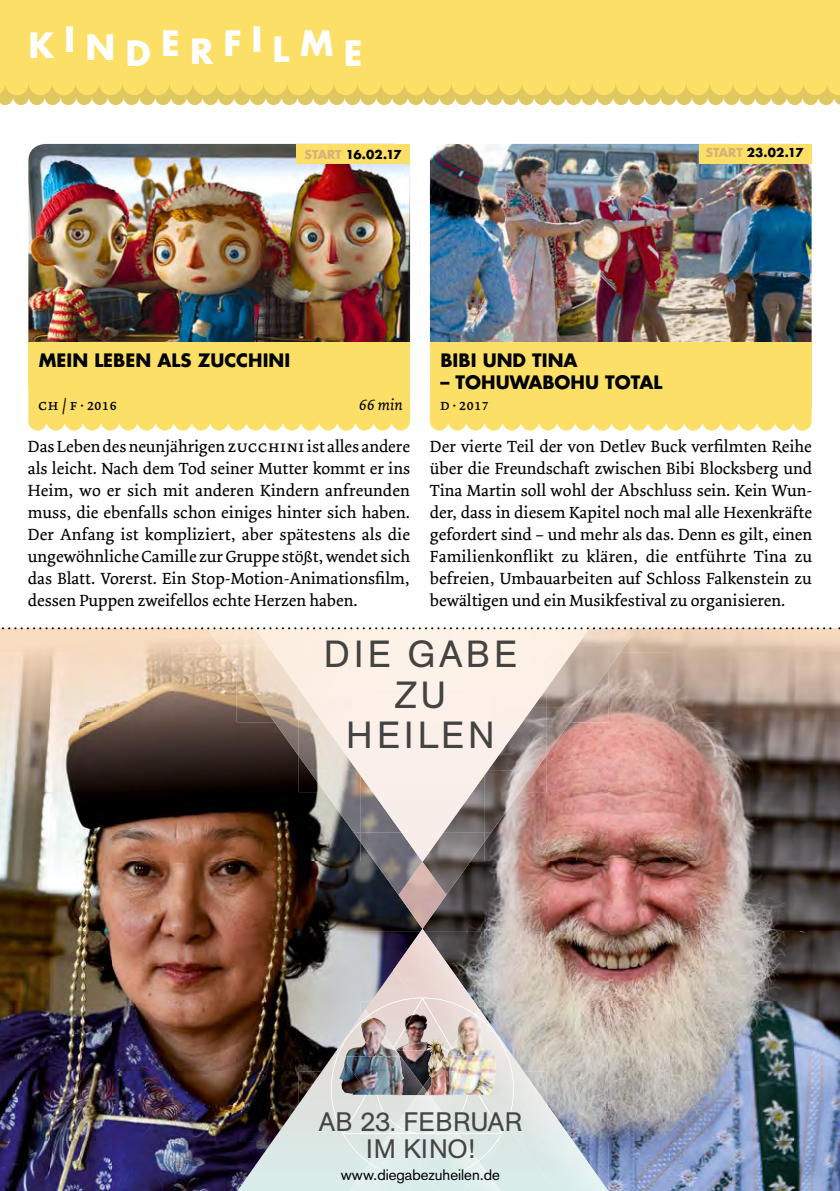
<style>
.page{position:relative;width:840px;height:1191px;background:#fff}
.page>*{position:absolute;margin:0;border:0;box-sizing:border-box;transform-origin:0 0}
.t1{font:37.4px/40.6px "AG Buch BQ";letter-spacing:.115em;color:#434342;text-align:center}
.t2{font:700 34px "Futura";letter-spacing:.3em;color:#fff}
.t3{font:26.4px/27.2px "AG Buch BQ";color:#464545;text-align:center}
.t4{font:700 18px "Futura";color:#000}
.t5{font:17px/22px "Dolly";color:#000;text-align:justify}
.t6{font:16px "Dolly Small Caps";color:#000}
.t7{font:italic 16px "Dolly";color:#000}
.t8{font:15px "Akzidenz Grotesk";color:#000}
.t9{font:700 12px "Futura";color:#000}
.s1{color:#d3b378}
.s2{font-family:"Dolly Small Caps"}
</style>
<div class="page">
<svg style="left:0;top:95px;width:839px;height:10px;background:#e4d178"></svg>
<svg style="left:429px;top:408px;width:382px;height:22px;background:#fbe171"></svg>
<img style="left:429px;top:144px;width:382px;height:198px">
<div style="left:429px;top:342px;width:382px;height:66px;background:#fbdf66"></div>
<div style="left:699px;top:144px;width:112px;height:20px;background:#fbdf66"></div>
<div style="left:28px;top:386px;width:382px;height:44px;background:#fbdf66"></div>
<img style="left:28px;top:144px;width:382px;height:198px">
<div style="left:28px;top:342px;width:382px;height:44px;background:#fbdf66"></div>
<div style="left:297px;top:144px;width:113px;height:20px;background:#fbdf66"></div>
<div style="left:0;top:0;width:839px;height:95px;background:#fbdf66"></div>
<div style="left:272px;top:1071px;width:77px;height:120px;background:#dae9e6"></div>
<img style="left:625px;top:629px;width:214px;height:23px">
<img style="left:589px;top:708px;width:19px;height:14px">
<img style="left:608px;top:652px;width:231px;height:70px">
<img style="left:589px;top:722px;width:250px;height:70px">
<img style="left:446px;top:895px;width:38px;height:36px">
<img style="left:484px;top:792px;width:355px;height:139px">
<img style="left:478px;top:931px;width:361px;height:70px">
<img style="left:513px;top:1001px;width:326px;height:70px">
<img style="left:608px;top:1071px;width:231px;height:70px">
<img style="left:608px;top:1141px;width:231px;height:50px">
<img style="left:0;top:629px;width:219px;height:23px">
<img style="left:0;top:652px;width:236px;height:70px">
<img style="left:236px;top:708px;width:19px;height:14px">
<img style="left:0;top:722px;width:255px;height:70px">
<img style="left:0;top:792px;width:360px;height:70px">
<img style="left:0;top:862px;width:398px;height:69px">
<img style="left:0;top:931px;width:393px;height:70px">
<img style="left:0;top:1001px;width:331px;height:70px">
<img style="left:0;top:1071px;width:298px;height:70px">
<img style="left:298px;top:1071px;width:23px;height:33px">
<img style="left:0;top:1141px;width:272px;height:50px">
<img style="left:589px;top:629px;width:48px;height:16px">
<img style="left:589px;top:645px;width:19px;height:63px">
<img style="left:607px;top:645px;width:18px;height:24px">
<img style="left:360px;top:861px;width:124px;height:34px">
<img style="left:207px;top:629px;width:48px;height:16px">
<img style="left:219px;top:645px;width:17px;height:24px">
<img style="left:236px;top:645px;width:19px;height:63px">
<img style="left:398px;top:861px;width:24px;height:1px">
<img style="left:255px;top:629px;width:334px;height:232px">
<img style="left:572px;top:629px;width:17px;height:23px">
<img style="left:522px;top:676px;width:33px;height:46px">
<img style="left:555px;top:652px;width:17px;height:24px">
<img style="left:472px;top:768px;width:17px;height:24px">
<img style="left:488px;top:722px;width:34px;height:47px">
<img style="left:422px;top:792px;width:50px;height:70px">
<img style="left:349px;top:1180px;width:44px;height:11px">
<img style="left:393px;top:1180px;width:89px;height:11px">
<img style="left:393px;top:928px;width:85px;height:69px">
<img style="left:489px;top:1023px;width:119px;height:168px">
<img style="left:513px;top:1008px;width:24px;height:121px">
<img style="left:331px;top:997px;width:182px;height:183px">
<img style="left:451px;top:1015px;width:43px;height:40px">
<img style="left:455px;top:1055px;width:41px;height:39px">
<img style="left:398px;top:862px;width:48px;height:66px">
<img style="left:398px;top:868px;width:19px;height:27px">
<svg style="left:0;top:627px;width:840px;height:2px"></svg>
<h2 class="t2" style="left:28px;top:21px;width:335px">KINDERFILME</h2>
<p class="t9" style="left:304px;top:146px;width:99px"><span class="s1">START</span> 16.02.17</p>
<p class="t9" style="left:705px;top:144px;width:99px"><span class="s1">START</span> 23.02.17</p>
<p class="t4" style="left:39px;top:347px;width:253px">MEIN LEBEN ALS ZUCCHINI</p>
<p class="t4" style="left:440px;top:347px;width:139px">BIBI UND TINA</p>
<p class="t4" style="left:440px;top:369px;width:223px">– TOHUWABOHU TOTAL</p>
<p class="t6" style="left:38px;top:395px;width:80px">ch / f · 2016</p>
<p class="t7" style="left:358px;top:395px;width:45px">66 min</p>
<p class="t6" style="left:439px;top:395px;width:51px">d · 2017</p>
<p class="t5" style="left:28px;top:436px;width:383px">Das Leben des neunjährigen <span class="s2">zucchini</span> ist alles andere als leicht. Nach dem Tod seiner Mutter kommt er ins Heim, wo er sich mit anderen Kindern anfreunden muss, die ebenfalls schon einiges hinter sich haben.<br>Der Anfang ist kompliziert, aber spätestens als die ungewöhnliche Camille zur Gruppe stößt, wendet sich das Blatt. Vorerst. Ein Stop-Motion-Animationsfilm, dessen Puppen zweifellos echte Herzen haben.</p>
<p class="t5" style="left:429px;top:436px;width:383px">Der vierte Teil der von Detlev Buck verfilmten Reihe über die Freundschaft zwischen Bibi Blocksberg und Tina Martin soll wohl der Abschluss sein. Kein Wun&shy;der, dass in diesem Kapitel noch mal alle Hexenkräfte gefordert sind – und mehr als das. Denn es gilt, einen Familienkonflikt zu klären, die entführte Tina zu befreien, Umbauarbeiten auf Schloss Falkenstein zu bewältigen und ein Musikfestival zu organisieren.</p>
<h1 class="t1" style="left:324px;top:635px;width:194px">DIE GABE<br>ZU<br>HEILEN</h1>
<h3 class="t3" style="left:318px;top:1108px;width:205px">AB 23. FEBRUAR<br>IM KINO!</h3>
<p class="t8" style="left:340px;top:1166px;width:161px">www.diegabezuheilen.de</p>
</div>
